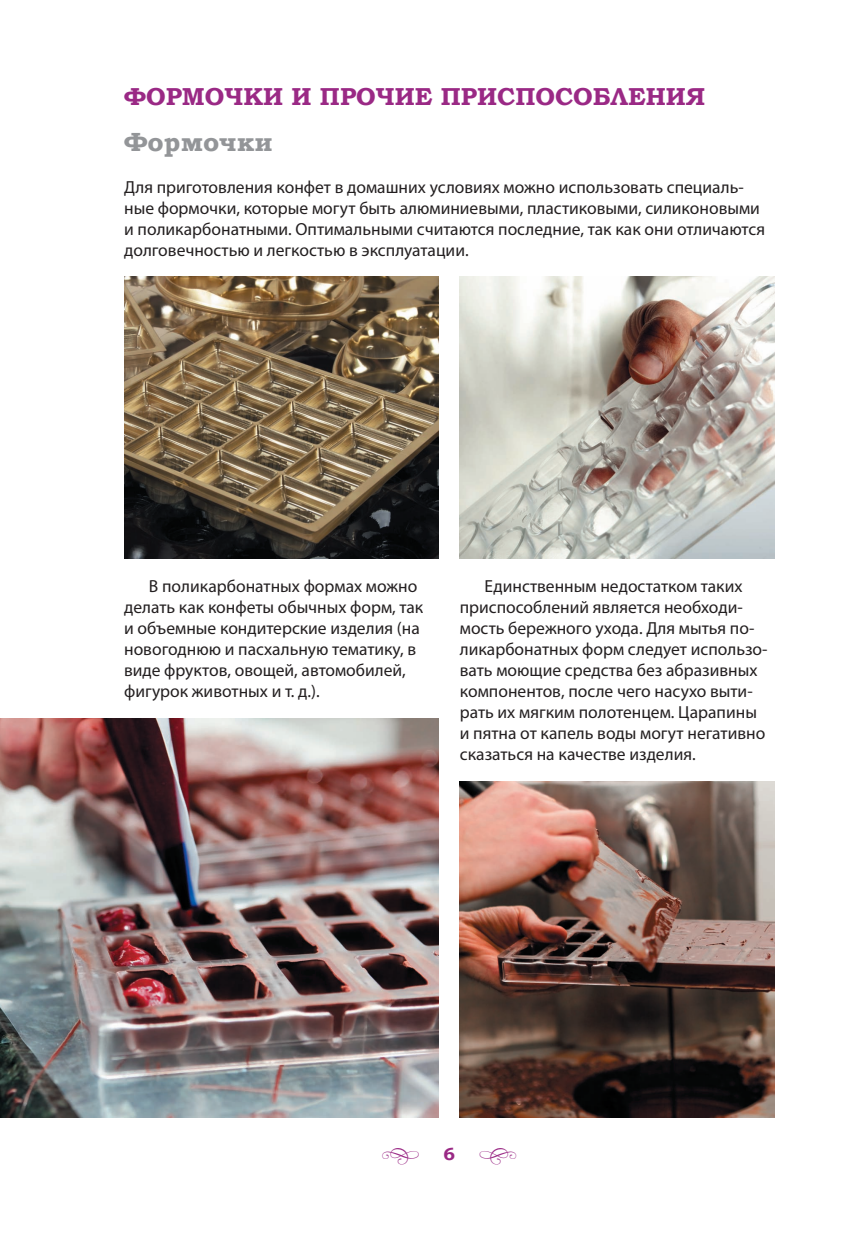
<style>
.page{position:relative;width:844px;height:1241px;background:#fff}
.page>*{position:absolute;margin:0;border:0;box-sizing:border-box;transform-origin:0 0}
.zagolovok_3{font:700 26.25px "Bookman Old Style";color:#939598}
.zagolovok_2{font:700 24.5px "Bookman Old Style";color:#9a2985}
.text{font:17.5px/21px "Myriad Pro";color:#231f20}
.t1{font:17.5px "Nat Vignette One";color:#9a2985}
.t2{font:700 17.5px "Bookman Old Style";color:#9a2985}
</style>
<div class="page">
<img style="left:124px;top:277px;width:314px;height:281px">
<img style="left:459px;top:277px;width:315px;height:281px">
<img style="left:0;top:718px;width:438px;height:399px">
<img style="left:459px;top:781px;width:315px;height:336px">
<p class="zagolovok_2" style="left:124px;top:79px;width:582px">ФОРМОЧКИ И ПРОЧИЕ ПРИСПОСОБЛЕНИЯ</p>
<p class="zagolovok_3" style="left:124px;top:123px;width:150px">Формочки</p>
<p class="text" style="left:124px;top:176px;width:642px">Для приготовления конфет в домашних условиях можно использовать специаль&shy;ные формочки, которые могут быть алюминиевыми, пластиковыми, силиконовыми и поликарбонатными. Оптимальными считаются последние, так как они отличаются долговечностью и легкостью в эксплуатации.</p>
<p class="text" style="left:124px;top:575px;width:300px;text-indent:25px">В поликарбонатных формах можно делать как конфеты обычных форм, так и объемные кондитерские изделия (на новогоднюю и пасхальную тематику, в виде фруктов, овощей, автомобилей, фигурок животных и т. д.).</p>
<p class="text" style="left:459px;top:575px;width:309px;text-indent:25px">Единственным недостатком таких приспособлений является необходи&shy;мость бережного ухода. Для мытья по&shy;ликарбонатных форм следует использо&shy;вать моющие средства без абразивных компонентов, после чего насухо выти&shy;рать их мягким полотенцем. Царапины и пятна от капель воды могут негативно сказаться на качестве изделия.</p>
<p class="t1" style="left:382px;top:1146px;width:39px">t</p>
<p class="t2" style="left:443px;top:1140px;width:13px">6</p>
</div>
